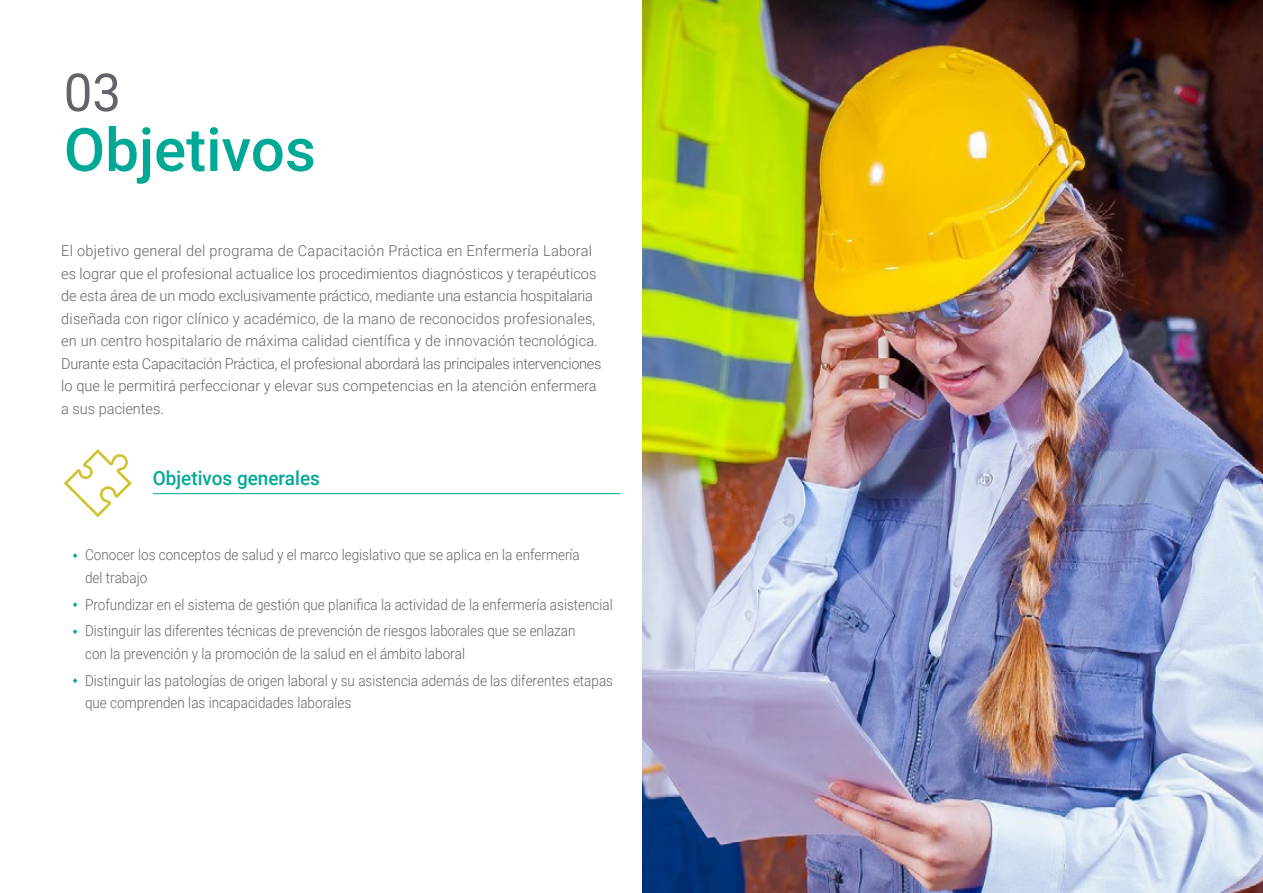
<style>
.page{position:relative;width:1263px;height:893px;background:#fff}
.page>*{position:absolute;margin:0;border:0;box-sizing:border-box;transform-origin:0 0}
.t1{font:500 60px "Roboto";color:#00a996}
.t2{font:52.5px "Roboto";color:#61646a}
.t3{font:500 19.5px "Roboto";color:#00a996}
.t4{font:300 15px/22.5px "Roboto";color:#61646a}
.t5{font:300 15px/26.7px "Roboto";color:#61646a;scale:.9 1}
</style>
<div class="page">
<img style="left:642px;top:0;width:621px;height:893px">
<hr style="left:153px;top:493px;width:468px;height:1px;background:#00a996">
<svg style="left:64px;top:449px;width:68px;height:68px"></svg>
<h2 class="t2" style="left:64px;top:56px;width:59px">03</h2>
<h1 class="t1" style="left:64px;top:108px;width:254px">Objetivos</h1>
<p class="t4" style="left:61px;top:239px;width:542px">El objetivo general del programa de Capacitación Práctica en Enfermería Laboral es lograr que el profesional actualice los procedimientos diagnósticos y terapéuticos de esta área de un modo exclusivamente práctico, mediante una estancia hospitalaria diseñada con rigor clínico y académico, de la mano de reconocidos profesionales, en un centro hospitalario de máxima calidad científica y de innovación tecnológica.<br>Durante esta Capacitación Práctica, el profesional abordará las principales intervenciones lo que le permitirá perfeccionar y elevar sus competencias en la atención enfermera a sus pacientes.</p>
<h3 class="t3" style="left:153px;top:465px;width:169px">Objetivos generales</h3>
<p class="t5" style="left:85px;top:543px;width:551px;line-height:22.5px">Conocer los conceptos de salud y el marco legislativo que se aplica en la enfermería del trabajo</p>
<p class="t5" style="left:85px;top:590px;width:588px">Profundizar en el sistema de gestión que planifica la actividad de la enfermería asistencial<br>Distinguir las diferentes técnicas de prevención de riesgos laborales que se enlazan</p>
<p class="t5" style="left:85px;top:640px;width:588px">con la prevención y la promoción de la salud en el ámbito laboral<br>Distinguir las patologías de origen laboral y su asistencia además de las diferentes etapas</p>
<p class="t5" style="left:85px;top:689px;width:297px">que comprenden las incapacidades laborales</p>
</div>
